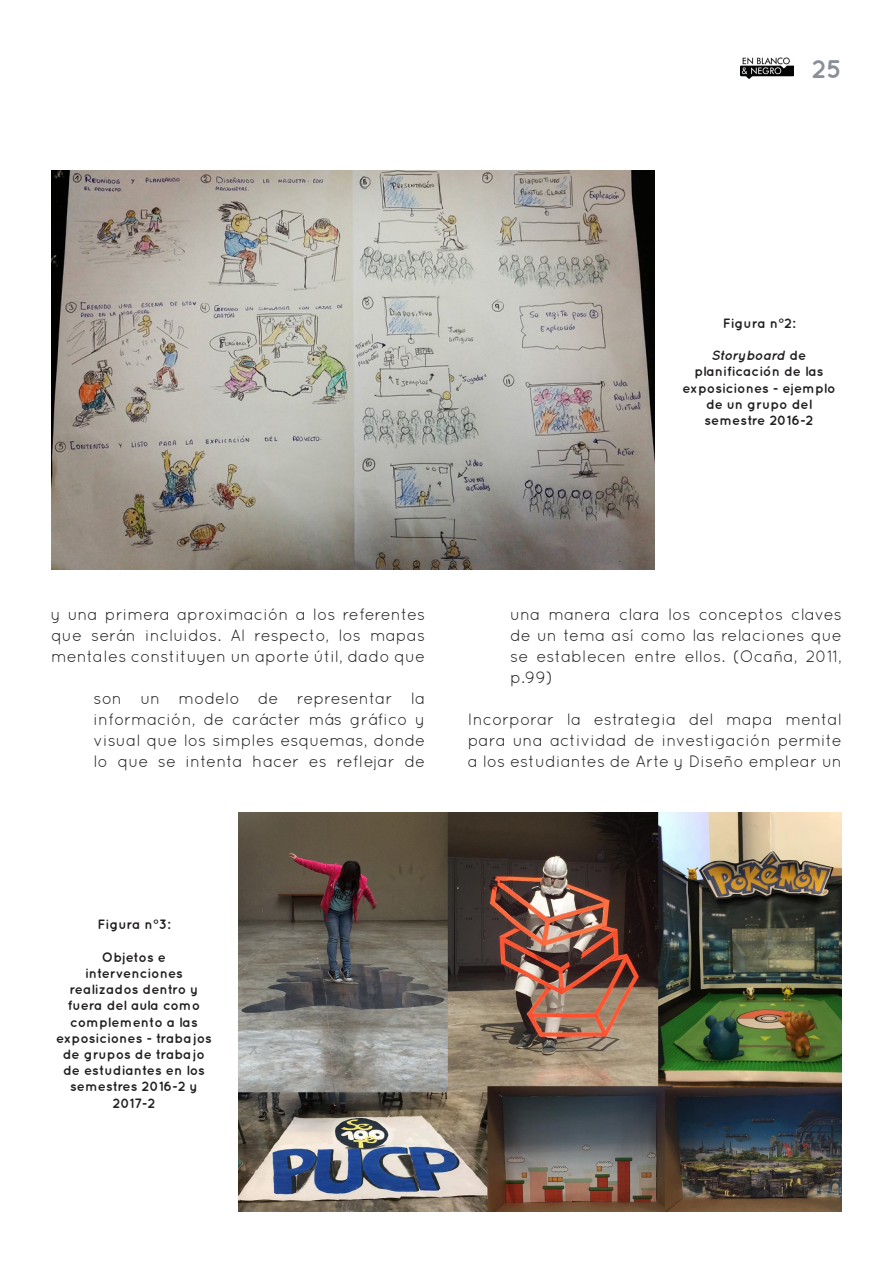
<style>
.page{position:relative;width:893px;height:1263px;background:#fff}
.page>*{position:absolute;margin:0;border:0;box-sizing:border-box;transform-origin:0 0}
.t1{font:700 25.5px "Quicksand";color:#8a8f9a}
.TEXTO{font:16.5px/21px "Quicksand";color:#231f20;text-align:justify}
.cuadro{font:700 13.5px/16.2px "Quicksand";color:#231f20;text-align:center}
.s1{font-style:italic}
</style>
<div class="page">
<img style="left:741px;top:57px;width:52px;height:21px">
<img style="left:51px;top:170px;width:604px;height:400px">
<img style="left:238px;top:812px;width:604px;height:400px">
<h1 class="t1" style="left:811px;top:54px;width:32px">25</h1>
<p class="cuadro" style="left:723px;top:314px;width:74px">Figura n°2:</p>
<p class="cuadro" style="left:682px;top:347px;width:155px"><span class="s1">Storyboard</span> de planificación de las exposiciones - ejemplo de un grupo del semestre 2016-2</p>
<p class="TEXTO" style="left:51px;top:603px;width:376px">y una primera aproximación a los referentes que serán incluidos. Al respecto, los mapas mentales constituyen un aporte útil, dado que</p>
<p class="TEXTO" style="left:94px;top:687px;width:333px">son un modelo de representar la información, de carácter más gráfico y visual que los simples esquemas, donde lo que se intenta hacer es reflejar de</p>
<p class="TEXTO" style="left:510px;top:603px;width:333px">una manera clara los conceptos claves de un tema así como las relaciones que se establecen entre ellos. (Ocaña, 2011, p.99)</p>
<p class="TEXTO" style="left:468px;top:708px;width:376px">Incorporar la estrategia del mapa mental para una actividad de investigación permite a los estudiantes de Arte y Diseño emplear un</p>
<p class="cuadro" style="left:97px;top:916px;width:74px">Figura n°3:</p>
<p class="cuadro" style="left:102px;top:948px;width:65px">Objetos e</p>
<p class="cuadro" style="left:56px;top:965px;width:157px">intervenciones realizados dentro y fuera del aula como complemento a las exposiciones - trabajos de grupos de trabajo de estudiantes en los semestres 2016-2 y<br>2017-2</p>
</div>
